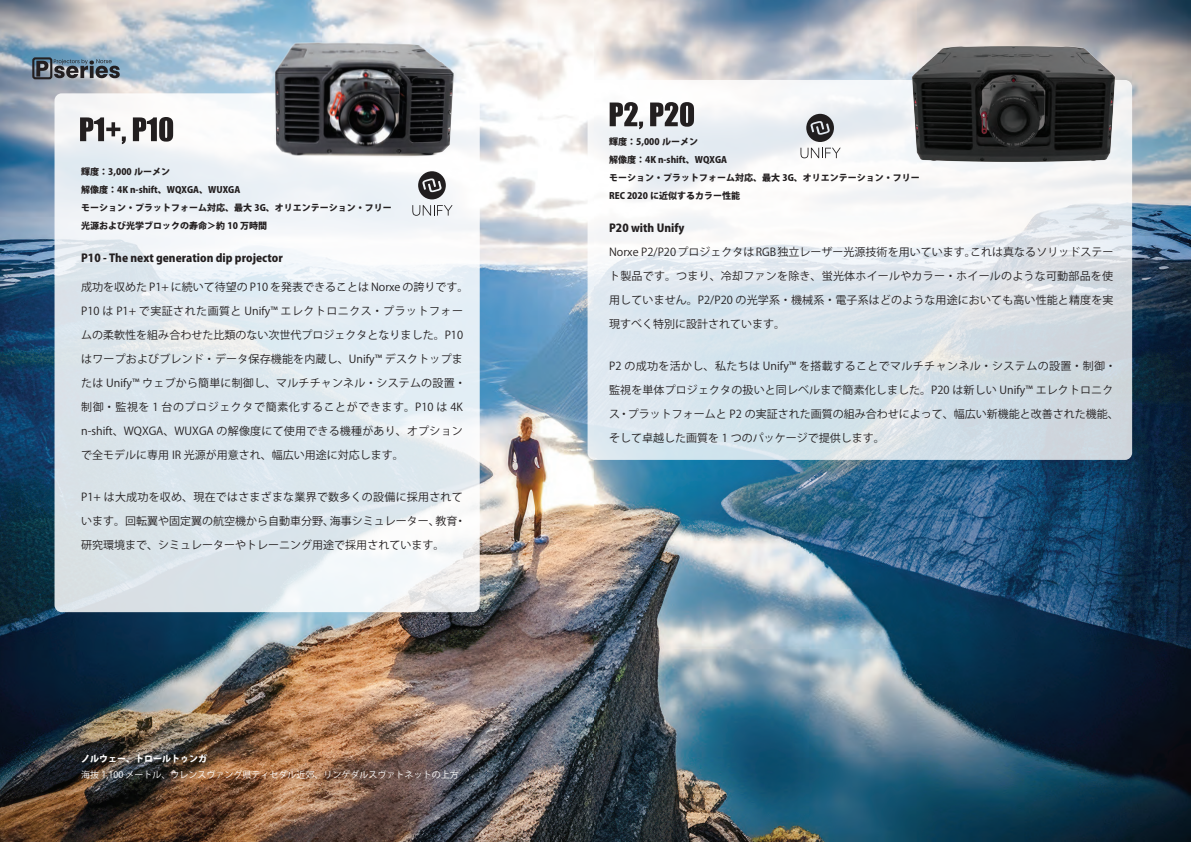
<style>
.page{position:relative;width:1191px;height:842px;background:#fff}
.page>*{position:absolute;margin:0;border:0;box-sizing:border-box;transform-origin:0 0}
.t1{font:11px/24px "Koz Go Pro";color:#231f20}
.t2{font:800 11px "Koz Go Pro";color:#231f20}
.t3{font:800 9px "Koz Go Pro";color:#231f20}
.t4{font:9px "Koz Go Pro";color:#fff}
.t5{font:800 9px "Koz Go Pro";color:#fff}
</style>
<div class="page">
<img style="left:0;top:0;width:1190px;height:842px">
<svg style="left:55px;top:93px;width:425px;height:519px;fill:#e2ecf2"></svg>
<img style="left:274px;top:40px;width:181px;height:118px">
<svg style="left:418px;top:171px;width:28px;height:28px"></svg>
<svg style="left:412px;top:205px;width:40px;height:11px"></svg>
<svg style="left:80px;top:117px;width:93px;height:27px"></svg>
<svg style="left:36px;top:61px;width:12px;height:15px"></svg>
<div style="left:32px;top:57px;width:20px;height:22px;border:2px solid #231f20;border-radius:2px"></div>
<svg style="left:54px;top:59px;width:66px;height:19px"></svg>
<svg style="left:587px;top:80px;width:545px;height:380px"></svg>
<img style="left:861px;top:3px;width:304px;height:193px">
<svg style="left:806px;top:114px;width:28px;height:28px"></svg>
<svg style="left:800px;top:148px;width:40px;height:10px"></svg>
<svg style="left:609px;top:102px;width:85px;height:27px"></svg>
<p class="t3" style="left:81px;top:166px;width:90px">輝度：3,000 ルーメン</p>
<p class="t3" style="left:81px;top:184px;width:161px">解像度：4K n-shift、WQXGA、WUXGA</p>
<p class="t3" style="left:81px;top:202px;width:312px">モーション・プラットフォーム対応、最大 3G、オリエンテーション・フリー</p>
<p class="t3" style="left:81px;top:220px;width:187px">光源および光学ブロックの寿命＞約 10 万時間</p>
<p class="t2" style="left:81px;top:251px;width:203px">P10 - The next generation dip projector</p>
<p class="t1" style="left:81px;top:275px;width:389px">成功を収めた P1+ に続いて待望の P10 を発表できることは Norxe の誇りです。P10 は P1+ で実証された画質と Unify™ エレクトロニクス・プラットフォームの柔軟性を組み合わせた比類のない次世代プロジェクタとなりました。P10はワープおよびブレンド・データ保存機能を内蔵し、Unify™ デスクトップまたは Unify™ ウェブから簡単に制御し、マルチチャンネル・システムの設置・制御・監視を 1 台のプロジェクタで簡素化することができます。P10 は 4K n-shift、WQXGA、WUXGA の解像度にて使用できる機種があり、オプションで全モデルに専用 IR 光源が用意され、幅広い用途に対応します。</p>
<p class="t1" style="left:81px;top:485px;width:386px">P1+ は大成功を収め、現在ではさまざまな業界で数多くの設備に採用されています。回転翼や固定翼の航空機から自動車分野、海事シミュレーター、教育・研究環境まで、シミュレーターやトレーニング用途で採用されています。</p>
<p class="t5" style="left:81px;top:753px;width:127px">ノルウェー、トロールトゥンガ</p>
<p class="t4" style="left:81px;top:769px;width:379px">海抜 1,100 メートル、ウレンスヴァング県ティセダル近郊、リンゲダルスヴァトネットの上方</p>
<p class="t3" style="left:609px;top:135px;width:90px">輝度：5,000 ルーメン</p>
<p class="t3" style="left:609px;top:153px;width:119px">解像度：4K n-shift、WQXGA</p>
<p class="t3" style="left:609px;top:171px;width:312px">モーション・プラットフォーム対応、最大 3G、オリエンテーション・フリー</p>
<p class="t3" style="left:609px;top:189px;width:132px">REC 2020 に近似するカラー性能</p>
<p class="t2" style="left:609px;top:221px;width:77px">P20 with Unify</p>
<p class="t1" style="left:609px;top:240px;width:506px;text-align:justify">Norxe P2/P20 プロジェクタは RGB 独立レーザー光源技術を用いています。これは真なるソリッドステート製品です。つまり、冷却ファンを除き、蛍光体ホイールやカラー・ホイールのような可動部品を使用していません。P2/P20 の光学系・機械系・電子系はどのような用途においても高い性能と精度を実現すべく特別に設計されています。</p>
<p class="t1" style="left:609px;top:354px;width:511px">P2 の成功を活かし、私たちは Unify™ を搭載することでマルチチャンネル・システムの設置・制御・監視を単体プロジェクタの扱いと同レベルまで簡素化しました。P20 は新しい Unify™ エレクトロニクス・プラットフォームと P2 の実証された画質の組み合わせによって、幅広い新機能と改善された機能、そして卓越した画質を 1 つのパッケージで提供します。</p>
</div>
